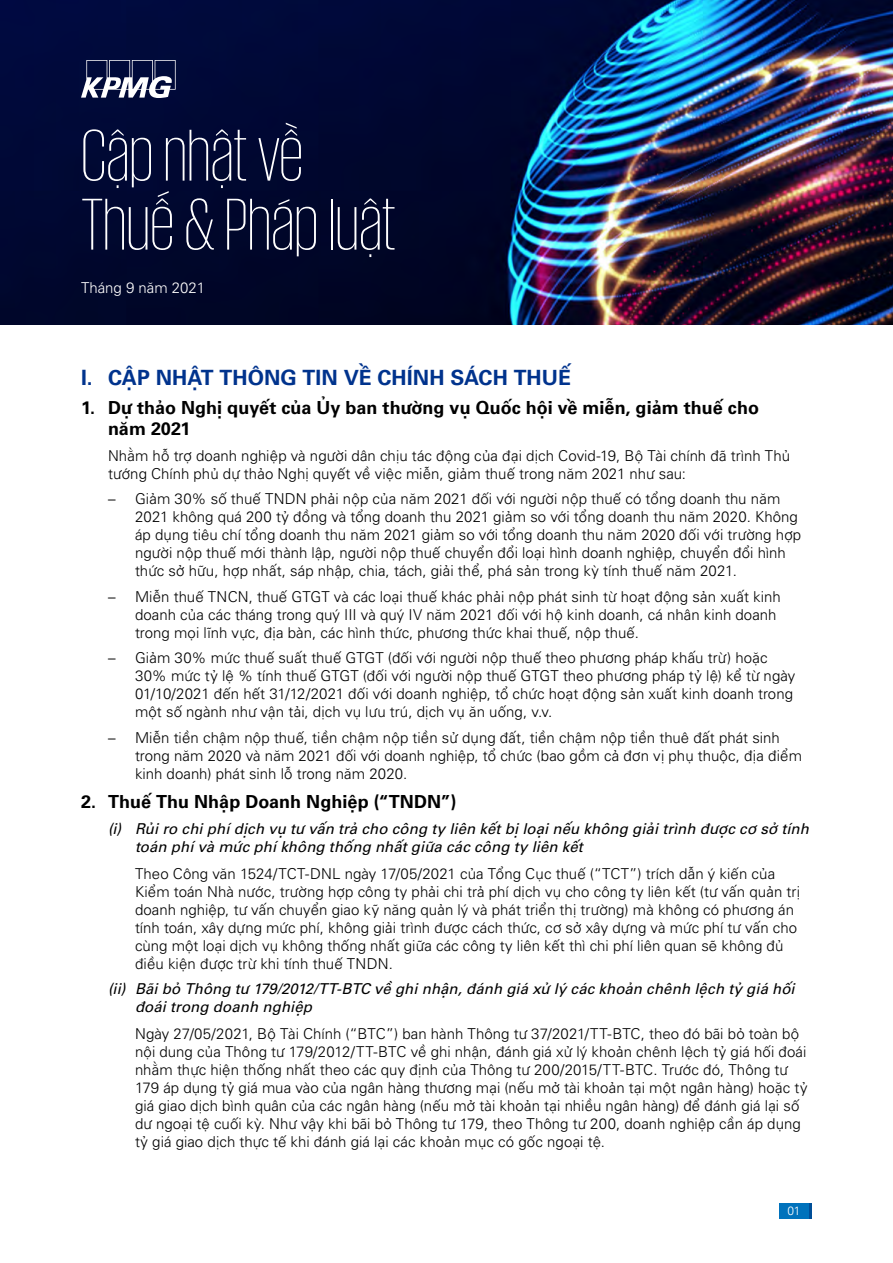
<style>
.page{position:relative;width:893px;height:1263px;background:#fff}
.page>*{position:absolute;margin:0;border:0;box-sizing:border-box;transform-origin:0 0}
.t1{font:200 75px/69px "VNIKPMG";color:#fff}
.t2{font:700 21px "VNI Univers 65";color:#00338d}
.t3{font:700 18px/21.6px "VNI Univers 65";color:#000}
.t4{font:300 15px/18px "VNI Univers 45";letter-spacing:.005em;color:#000}
.t5{font:italic 15px/18px "VNI Univers 55";letter-spacing:.005em;color:#000}
.t6{font:300 15px "VNI Univers 45";color:#fff}
.t7{font:300 12px "VNI Univers 45";color:#fff}
.s1{font-family:"Univers 45"}
</style>
<div class="page">
<img style="left:743px;top:0;width:150px;height:324px">
<img style="left:0;top:0;width:743px;height:324px">
<svg style="left:81px;top:60px;width:95px;height:38px"></svg>
<div style="left:782px;top:1203px;width:30px;height:15px;background:#004e98"></div>
<div style="left:779px;top:1203px;width:30px;height:15px;background:#0072bc"></div>
<h1 class="t1" style="left:81px;top:117px;width:317px">Cập nhật về<br>Thuế &amp; Pháp luật</h1>
<p class="t6" style="left:81px;top:277px;width:126px">Tháng 9 năm 2021</p>
<h2 class="t2" style="left:81px;top:362px;width:491px">I. CẬP NHẬT THÔNG TIN VỀ CHÍNH SÁCH THUẾ</h2>
<p class="t3" style="left:108px;top:395px;width:653px;text-indent:-27px">1. Dự thảo Nghị quyết của Ủy ban thường vụ Quốc hội về miễn, giảm thuế cho năm 2021</p>
<p class="t4" style="left:108px;top:446px;width:684px">Nhằm hỗ trợ doanh nghiệp và người dân chịu tác động của đại dịch Covid-19, Bộ Tài chính đã trình Thủ tướng Chính phủ dự thảo Nghị quyết về việc miễn, giảm thuế trong năm 2021 như sau:</p>
<p class="t4" style="left:135px;top:489px;width:668px;text-indent:-27px"><span class="s1">–</span> Giảm 30% số thuế TNDN phải nộp của năm 2021 đối với người nộp thuế có tổng doanh thu năm 2021 không quá 200 tỷ đồng và tổng doanh thu 2021 giảm so với tổng doanh thu năm 2020. Không áp dụng tiêu chí tổng doanh thu năm 2021 giảm so với tổng doanh thu năm 2020 đối với trường hợp người nộp thuế mới thành lập, người nộp thuế chuyển đổi loại hình doanh nghiệp, chuyển đổi hình thức sở hữu, hợp nhất, sáp nhập, chia, tách, giải thể, phá sản trong kỳ tính thuế năm 2021.</p>
<p class="t4" style="left:135px;top:587px;width:647px;text-indent:-27px"><span class="s1">–</span> Miễn thuế TNCN, thuế GTGT và các loại thuế khác phải nộp phát sinh từ hoạt động sản xuất kinh doanh của các tháng trong quý III và quý IV năm 2021 đối với hộ kinh doanh, cá nhân kinh doanh trong mọi lĩnh vực, địa bàn, các hình thức, phương thức khai thuế, nộp thuế.</p>
<p class="t4" style="left:135px;top:648px;width:662px;text-indent:-27px"><span class="s1">–</span> Giảm 30% mức thuế suất thuế GTGT (đối với người nộp thuế theo phương pháp khấu trừ) hoặc 30% mức tỷ lệ % tính thuế GTGT (đối với người nộp thuế GTGT theo phương pháp tỷ lệ) kể từ ngày 01/10/2021 đến hết 31/12/2021 đối với doanh nghiệp, tổ chức hoạt động sản xuất kinh doanh trong một số ngành như vận tải, dịch vụ lưu trú, dịch vụ ăn uống, v.v.</p>
<p class="t4" style="left:135px;top:728px;width:668px;text-indent:-27px"><span class="s1">–</span> Miễn tiền chậm nộp thuế, tiền chậm nộp tiền sử dụng đất, tiền chậm nộp tiền thuê đất phát sinh trong năm 2020 và năm 2021 đối với doanh nghiệp, tổ chức (bao gồm cả đơn vị phụ thuộc, địa điểm kinh doanh) phát sinh lỗ trong năm 2020.</p>
<p class="t3" style="left:81px;top:790px;width:377px">2. Thuế Thu Nhập Doanh Nghiệp (“TNDN”)</p>
<p class="t5" style="left:135px;top:818px;width:675px;text-indent:-27px">(i) Rủi ro chi phí dịch vụ tư vấn trả cho công ty liên kết bị loại nếu không giải trình được cơ sở tính toán phí và mức phí không thống nhất giữa các công ty liên kết</p>
<p class="t4" style="left:135px;top:863px;width:666px">Theo Công văn 1524/TCT-DNL ngày 17/05/2021 của Tổng Cục thuế (“TCT”) trích dẫn ý kiến của Kiểm toán Nhà nước, trường hợp công ty phải chi trả phí dịch vụ cho công ty liên kết (tư vấn quản trị doanh nghiệp, tư vấn chuyển giao kỹ năng quản lý và phát triển thị trường) mà không có phương án tính toán, xây dựng mức phí, không giải trình được cách thức, cơ sở xây dựng và mức phí tư vấn cho cùng một loại dịch vụ không thống nhất giữa các công ty liên kết thì chi phí liên quan sẽ không đủ điều kiện được trừ khi tính thuế TNDN.</p>
<p class="t5" style="left:135px;top:979px;width:661px;text-indent:-27px">(ii) Bãi bỏ Thông tư 179/2012/TT-BTC về ghi nhận, đánh giá xử lý các khoản chênh lệch tỷ giá hối đoái trong doanh nghiệp</p>
<p class="t4" style="left:135px;top:1024px;width:674px">Ngày 27/05/2021, Bộ Tài Chính (“BTC”) ban hành Thông tư 37/2021/TT-BTC, theo đó bãi bỏ toàn bộ nội dung của Thông tư 179/2012/TT-BTC về ghi nhận, đánh giá xử lý khoản chênh lệch tỷ giá hối đoái nhằm thực hiện thống nhất theo các quy định của Thông tư 200/2015/TT-BTC. Trước đó, Thông tư 179 áp dụng tỷ giá mua vào của ngân hàng thương mại (nếu mở tài khoản tại một ngân hàng) hoặc tỷ giá giao dịch bình quân của các ngân hàng (nếu mở tài khoản tại nhiều ngân hàng) để đánh giá lại số dư ngoại tệ cuối kỳ. Như vậy khi bãi bỏ Thông tư 179, theo Thông tư 200, doanh nghiệp cần áp dụng tỷ giá giao dịch thực tế khi đánh giá lại các khoản mục có gốc ngoại tệ.</p>
<p class="t7" style="left:787px;top:1202px;width:15px">01</p>
</div>
